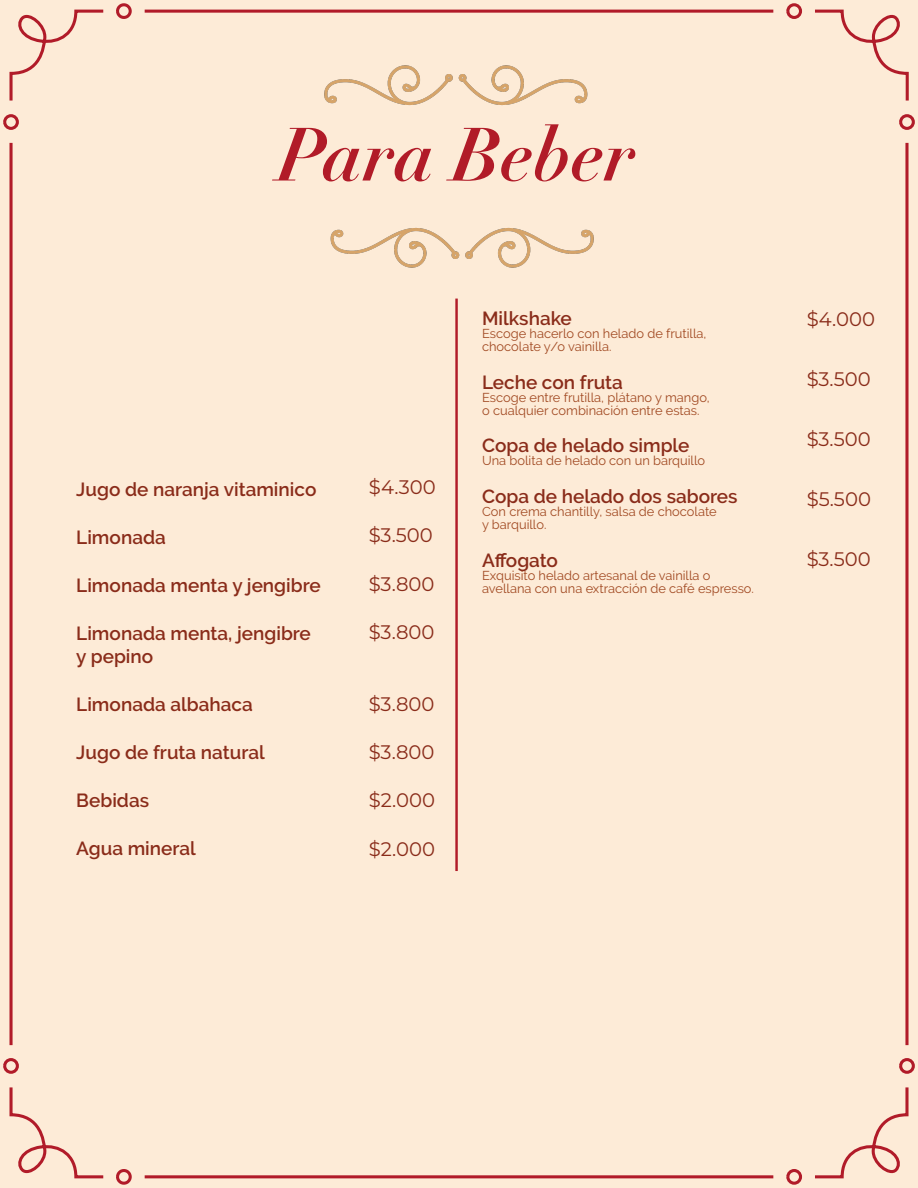
<style>
.page{position:relative;width:918px;height:1188px;background:#fff}
.page>*{position:absolute;margin:0;border:0;box-sizing:border-box;transform-origin:0 0}
.t1{font:italic 700 73.95px "Didot LT Pro";color:#b11b28}
.t2{font:19.65px "Montserrat";color:#8a2c1a}
.t3{font:600 18.9px/23.9px "Raleway";color:#8a2c1a}
.t4{font:12.9px/12.9px "Raleway";color:#a14922}
</style>
<div class="page">
<div style="left:2px;top:0;width:914px;height:1188px;background:#fdebd7"></div>
<hr style="left:455px;top:299px;width:3px;height:572px;background:#b11b28">
<div style="left:308px;top:16px;width:302px;height:116px;background:#fdebd7"></div>
<div style="left:308px;top:201px;width:302px;height:116px;background:#fdebd7"></div>
<h1 class="t1" style="left:279px;top:108px;width:359px">Para Beber</h1>
<h3 class="t3" style="left:76px;top:478px;width:242px">Jugo de naranja vitaminico</h3>
<h3 class="t3" style="left:76px;top:525px;width:91px">Limonada</h3>
<h3 class="t3" style="left:76px;top:573px;width:246px">Limonada menta y jengibre</h3>
<h3 class="t3" style="left:76px;top:621px;width:236px">Limonada menta, jengibre y pepino</h3>
<h3 class="t3" style="left:76px;top:693px;width:178px">Limonada albahaca</h3>
<h3 class="t3" style="left:76px;top:741px;width:190px">Jugo de fruta natural</h3>
<h3 class="t3" style="left:76px;top:788px;width:74px">Bebidas</h3>
<h3 class="t3" style="left:76px;top:836px;width:121px">Agua mineral</h3>
<h2 class="t2" style="left:369px;top:474px;width:68px">$4.300</h2>
<h2 class="t2" style="left:369px;top:522px;width:66px">$3.500</h2>
<h2 class="t2" style="left:369px;top:570px;width:67px">$3.800</h2>
<h2 class="t2" style="left:369px;top:618px;width:67px">$3.800</h2>
<h2 class="t2" style="left:369px;top:691px;width:67px">$3.800</h2>
<h2 class="t2" style="left:369px;top:739px;width:67px">$3.800</h2>
<h2 class="t2" style="left:369px;top:787px;width:68px">$2.000</h2>
<h2 class="t2" style="left:369px;top:835px;width:68px">$2.000</h2>
<h3 class="t3" style="left:482px;top:307px;width:91px">Milkshake</h3>
<p class="t4" style="left:482px;top:327px;width:226px">Escoge hacerlo con helado de frutilla, chocolate y/o vainilla.</p>
<h3 class="t3" style="left:482px;top:370px;width:142px">Leche con fruta</h3>
<p class="t4" style="left:482px;top:391px;width:229px">Escoge entre frutilla, plátano y mango, o cualquier combinación entre estas.</p>
<h3 class="t3" style="left:482px;top:434px;width:209px">Copa de helado simple</h3>
<p class="t4" style="left:482px;top:454px;width:225px">Una bolita de helado con un barquillo</p>
<h3 class="t3" style="left:482px;top:485px;width:257px">Copa de helado dos sabores</h3>
<p class="t4" style="left:482px;top:505px;width:236px">Con crema chantilly, salsa de chocolate y barquillo.</p>
<h3 class="t3" style="left:482px;top:548px;width:77px">Affogato</h3>
<p class="t4" style="left:482px;top:569px;width:273px">Exquisito helado artesanal de vainilla o avellana con una extracción de café espresso.</p>
<h2 class="t2" style="left:807px;top:306px;width:70px">$4.000</h2>
<h2 class="t2" style="left:807px;top:366px;width:66px">$3.500</h2>
<h2 class="t2" style="left:807px;top:426px;width:66px">$3.500</h2>
<h2 class="t2" style="left:807px;top:485px;width:66px">$5.500</h2>
<h2 class="t2" style="left:807px;top:545px;width:66px">$3.500</h2>
</div>
